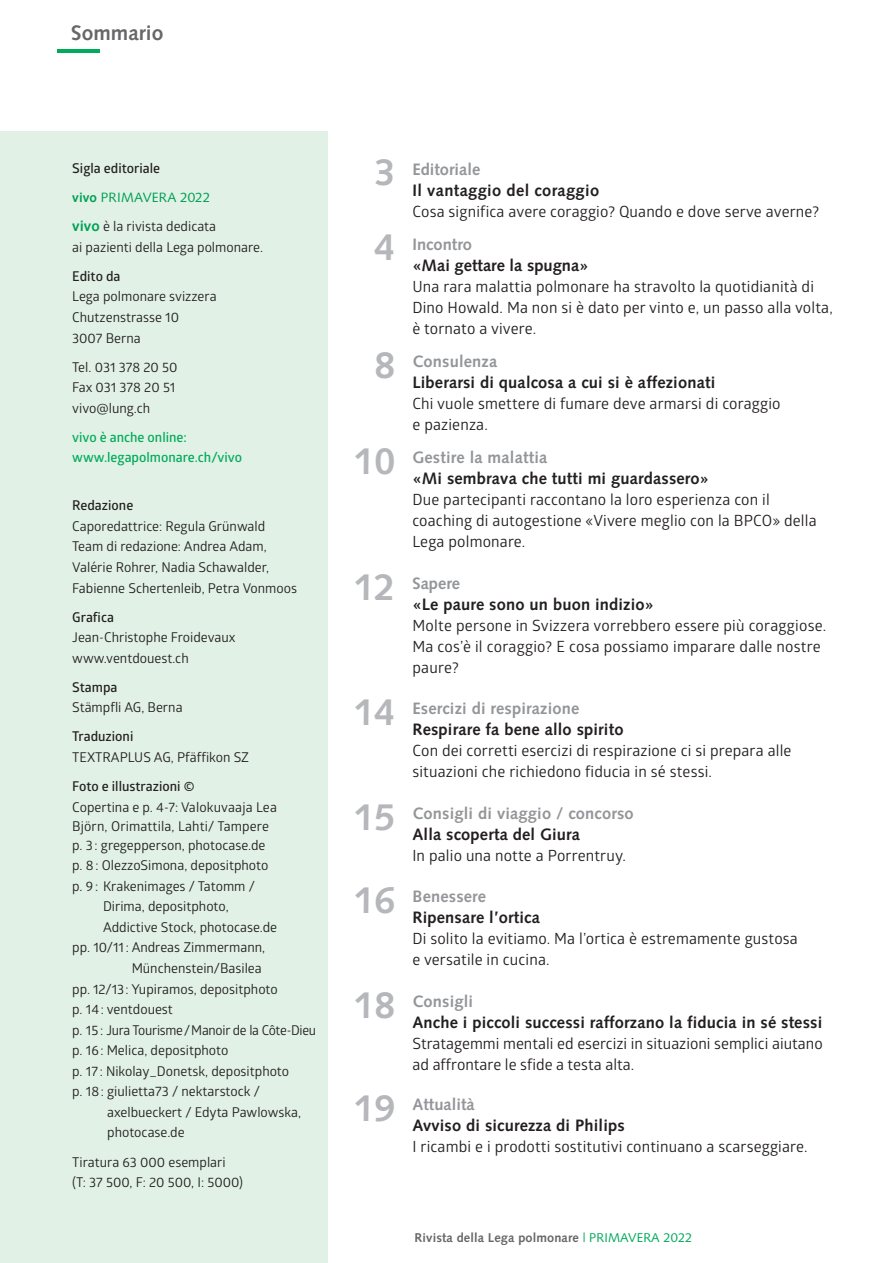
<style>
.page{position:relative;width:893px;height:1263px;background:#fff}
.page>*{position:absolute;margin:0;border:0;box-sizing:border-box;transform-origin:0 0}
.t1{font:700 37.5px "Syntax";color:#b6b7bb}
.t2{font:700 21px "Syntax";color:#67676a}
.t3{font:700 16.5px/21px "Syntax";letter-spacing:.01em;color:#231f20}
.t4{font:700 16.5px/21px "Syntax";letter-spacing:.01em;color:#939598}
.t5{font:15.45px/21px "Glober";letter-spacing:.01em;color:#231f20}
.t6{font:13.5px/20.5px "Glober";color:#231f20}
.t7{font:600 13.5px/20.5px "Glober";color:#00ab5b}
.t8{font:13.5px "Glober";letter-spacing:-.02em;color:#231f20}
.t9{font:13.5px "Syntax";letter-spacing:.02em;color:#00a055}
.t10{font:600 13.5px "Glober";color:#231f20}
.t11{font:700 12.75px "Syntax";letter-spacing:.01em;color:#67676a}
.s1{font-weight:700}
.s2{font-family:"Syntax";font-weight:700;font-size:15px;color:#00a055}
.s3{font-weight:600}
.s4{color:#939598}
.s5{color:#231f20}
.s6{font-weight:400;color:#00ab5b}
</style>
<div class="page">
<div style="left:0;top:132px;width:327px;height:1131px;background:#e1f1e5"></div>
<hr style="left:57px;top:49px;width:43px;height:4px;background:#00ab5b">
<p class="t2" style="left:71px;top:21px;width:94px">Sommario</p>
<p class="t10" style="left:72px;top:159px;width:89px">Sigla editoriale</p>
<p class="t9" style="left:72px;top:190px;width:139px"><span class="s1">vivo</span> PRIMAVERA 2022</p>
<p class="t6" style="left:72px;top:216px;width:192px"><span class="s2">vivo</span> è la rivista dedicata<br>ai pazienti della Lega polmonare.</p>
<p class="t6" style="left:72px;top:265px;width:146px"><span class="s3">Edito da<br></span>Lega polmonare svizzera<br>Chutzenstrasse 10<br>3007 Berna</p>
<p class="t6" style="left:72px;top:356px;width:107px">Tel. 031 378 20 50<br>Fax 031 378 20 51 vivo@lung.ch</p>
<p class="t7" style="left:72px;top:426px;width:171px">vivo è anche online: www.legapolmonare.ch/vivo</p>
<p class="t6" style="left:72px;top:495px;width:226px"><span class="s3">Redazione<br></span>Caporedattrice: Regula Grünwald<br>Team di redazione: Andrea Adam,<br>Valérie Rohrer, Nadia Schawalder,<br>Fabienne Schertenleib, Petra Vonmoos</p>
<p class="t6" style="left:72px;top:606px;width:165px"><span class="s3">Grafica<br></span>Jean-Christophe Froidevaux www.ventdouest.ch</p>
<p class="t6" style="left:72px;top:676px;width:112px"><span class="s3">Stampa<br></span>Stämpfli AG, Berna</p>
<p class="t6" style="left:72px;top:726px;width:178px"><span class="s3">Traduzioni<br></span>TEXTRAPLUS AG, Pfäffikon SZ</p>
<p class="t6" style="left:72px;top:775px;width:206px"><span class="s3">Foto e illustrazioni ©<br></span>Copertina e p. 4-7: Valokuvaaja Lea</p>
<p class="t6" style="left:72px;top:816px;width:198px;line-height:19px">Björn, Orimattila, Lahti/ Tampere p. 3: gregepperson, photocase.de</p>
<p class="t6" style="left:72px;top:854px;width:198px">p. 8: OlezzoSimona, depositphoto</p>
<p class="t6" style="left:72px;top:875px;width:184px">p. 9: Krakenimages / Tatomm /</p>
<p class="t6" style="left:103px;top:896px;width:127px">Dirima, depositphoto,</p>
<p class="t6" style="left:103px;top:916px;width:176px">Addictive Stock, photocase.de</p>
<p class="t6" style="left:72px;top:937px;width:195px;text-align:right">pp. 10/11 : Andreas Zimmermann,<br>Münchenstein/Basilea</p>
<p class="t6" style="left:72px;top:978px;width:207px">pp. 12/13: Yupiramos, depositphoto</p>
<p class="t6" style="left:72px;top:998px;width:102px">p. 14: ventdouest</p>
<p class="t8" style="left:72px;top:1020px;width:245px">p. 15: Jura Tourisme/Manoir de la Côte-Dieu</p>
<p class="t6" style="left:72px;top:1039px;width:158px">p. 16: Melica, depositphoto</p>
<p class="t6" style="left:72px;top:1060px;width:218px">p. 17 : Nikolay_Donetsk, depositphoto</p>
<p class="t6" style="left:72px;top:1081px;width:189px">p. 18: giulietta73 / nektarstock /</p>
<p class="t6" style="left:107px;top:1101px;width:195px">axelbueckert / Edyta Pawlowska,</p>
<p class="t6" style="left:107px;top:1122px;width:79px">photocase.de</p>
<p class="t6" style="left:72px;top:1151px;width:172px">Tiratura 63 000 esemplari<br>(T: 37 500, F: 20 500, I: 5000)</p>
<p class="t1" style="left:375px;top:150px;width:22px">3</p>
<p class="t3" style="left:412px;top:159px;width:188px"><span class="s4">Editoriale<br></span>Il vantaggio del coraggio</p>
<p class="t5" style="left:412px;top:200px;width:408px">Cosa significa avere coraggio? Quando e dove serve averne?</p>
<p class="t1" style="left:375px;top:225px;width:22px">4</p>
<p class="t3" style="left:412px;top:234px;width:178px"><span class="s4">Incontro<br></span>«Mai gettare la spugna»</p>
<p class="t5" style="left:412px;top:275px;width:422px">Una rara malattia polmonare ha stravolto la quotidianità di<br>Dino Howald. Ma non si è dato per vinto e, un passo alla volta, è tornato a vivere.</p>
<p class="t1" style="left:375px;top:344px;width:22px">8</p>
<p class="t3" style="left:412px;top:351px;width:304px"><span class="s4">Consulenza<br></span>Liberarsi di qualcosa a cui si è affezionati</p>
<p class="t5" style="left:412px;top:392px;width:370px">Chi vuole smettere di fumare deve armarsi di coraggio e pazienza.</p>
<p class="t1" style="left:354px;top:440px;width:43px">10</p>
<p class="t3" style="left:412px;top:447px;width:298px"><span class="s4">Gestire la malattia<br></span>«Mi sembrava che tutti mi guardassero»</p>
<p class="t5" style="left:412px;top:488px;width:406px">Due partecipanti raccontano la loro esperienza con il coaching di autogestione «Vivere meglio con la BPCO» della<br>Lega polmonare.</p>
<p class="t1" style="left:354px;top:565px;width:43px">12</p>
<p class="t3" style="left:412px;top:572px;width:243px"><span class="s4">Sapere<br></span>«Le paure sono un buon indizio»</p>
<p class="t5" style="left:412px;top:614px;width:415px">Molte persone in Svizzera vorrebbero essere più coraggiose.<br>Ma cos’è il coraggio? E cosa possiamo imparare dalle nostre paure?</p>
<p class="t1" style="left:354px;top:691px;width:43px">14</p>
<p class="t3" style="left:412px;top:698px;width:213px"><span class="s4">Esercizi di respirazione<br></span>Respirare fa bene allo spirito</p>
<p class="t5" style="left:412px;top:739px;width:380px">Con dei corretti esercizi di respirazione ci si prepara alle situazioni che richiedono fiducia in sé stessi.</p>
<p class="t1" style="left:354px;top:795px;width:43px">15</p>
<p class="t4" style="left:412px;top:802px;width:223px">Consigli di viaggio / concorso<br><span class="s5">Alla scoperta del Giura</span></p>
<p class="t5" style="left:412px;top:844px;width:215px">In palio una notte a Porrentruy.</p>
<p class="t1" style="left:354px;top:879px;width:43px">16</p>
<p class="t3" style="left:412px;top:886px;width:129px"><span class="s4">Benessere<br></span>Ripensare l’ortica</p>
<p class="t5" style="left:412px;top:927px;width:387px">Di solito la evitiamo. Ma l’ortica è estremamente gustosa e versatile in cucina.</p>
<p class="t1" style="left:354px;top:983px;width:43px">18</p>
<p class="t3" style="left:412px;top:990px;width:411px"><span class="s4">Consigli<br></span>Anche i piccoli successi rafforzano la fiducia in sé stessi</p>
<p class="t5" style="left:412px;top:1032px;width:412px">Stratagemmi mentali ed esercizi in situazioni semplici aiutano ad affrontare le sfide a testa alta.</p>
<p class="t1" style="left:354px;top:1086px;width:43px">19</p>
<p class="t3" style="left:412px;top:1093px;width:214px"><span class="s4">Attualità<br></span>Avviso di sicurezza di Philips</p>
<p class="t5" style="left:412px;top:1135px;width:397px">I ricambi e i prodotti sostitutivi continuano a scarseggiare.</p>
<p class="t11" style="left:415px;top:1230px;width:279px">Rivista della Lega polmonare <span class="s6">| PRIMAVERA 2022</span></p>
</div>
